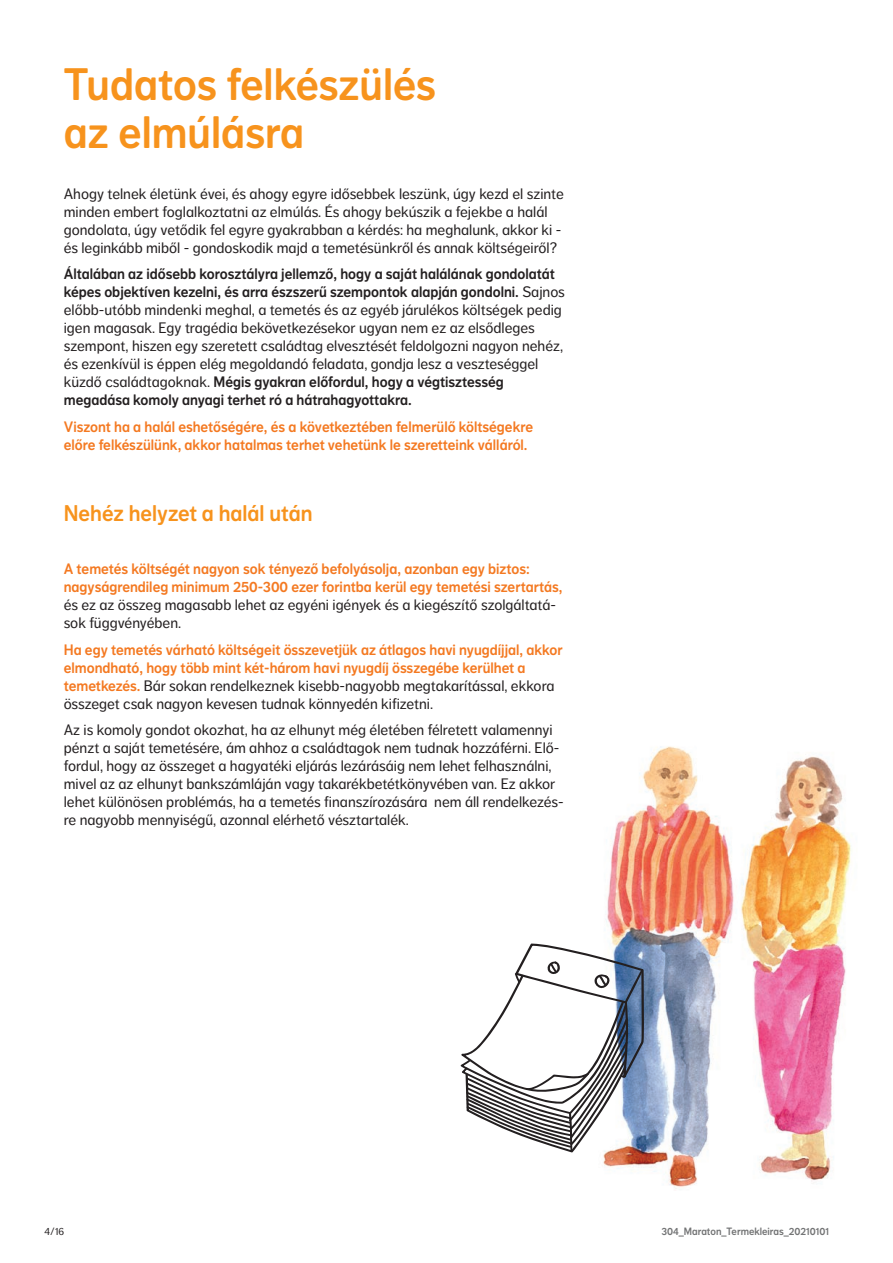
<style>
.page{position:relative;width:893px;height:1263px;background:#fff}
.page>*{position:absolute;margin:0;border:0;box-sizing:border-box;transform-origin:0 0}
.t1{font:45px/48px "NN Dagny Display";color:#f7931d}
.kiscím{font:22.5px "NN Dagny Display";color:#f7931d}
.kenyerszoveg{font:15px/18px "NN Dagny Text";color:#231f20}
.kenyerszoveg-2{font:15px/18px "NN Dagny Display";color:#f47921}
.t2{font:10.5px "NN Dagny Display";color:#737475}
.t3{font:10.5px "NN Dagny Text";color:#231f20}
.s1{font-family:"NN Dagny Display"}
.s2{font-family:"NN Dagny Text";color:#231f20}
</style>
<div class="page">
<img style="left:603px;top:746px;width:129px;height:443px">
<img style="left:732px;top:756px;width:119px;height:425px">
<svg style="left:461px;top:943px;width:183px;height:209px"></svg>
<p class="t1" style="left:64px;top:61px;width:374px">Tudatos felkészülés az elmúlásra</p>
<p class="kenyerszoveg" style="left:64px;top:185px;width:502px">Ahogy telnek életünk évei, és ahogy egyre idősebbek leszünk, úgy kezd el szinte minden embert foglalkoztatni az elmúlás. És ahogy bekúszik a fejekbe a halál gondolata, úgy vetődik fel egyre gyakrabban a kérdés: ha meghalunk, akkor ki - és leginkább miből - gondoskodik majd a temetésünkről és annak költségeiről?</p>
<p class="kenyerszoveg" style="left:64px;top:265px;width:503px"><span class="s1">Általában az idősebb korosztályra jellemző, hogy a saját halálának gondolatát képes objektíven kezelni, és arra észszerű szempontok alapján gondolni.</span> Sajnos előbb-utóbb mindenki meghal, a temetés és az egyéb járulékos költségek pedig igen magasak. Egy tragédia bekövetkezésekor ugyan nem ez az elsődleges szempont, hiszen egy szeretett családtag elvesztését feldolgozni nagyon nehéz, és ezenkívül is éppen elég megoldandó feladata, gondja lesz a veszteséggel küzdő családtagoknak. <span class="s1">Mégis gyakran előfordul, hogy a végtisztesség megadása komoly anyagi terhet ró a hátrahagyottakra.</span></p>
<p class="kenyerszoveg-2" style="left:64px;top:418px;width:471px">Viszont ha a halál eshetőségére, és a következtében felmerülő költségekre előre felkészülünk, akkor hatalmas terhet vehetünk le szeretteink válláról.</p>
<p class="kiscím" style="left:64px;top:500px;width:250px">Nehéz helyzet a halál után</p>
<p class="kenyerszoveg-2" style="left:64px;top:560px;width:500px">A temetés költségét nagyon sok tényező befolyásolja, azonban egy biztos: nagyságrendileg minimum 250-300 ezer forintba kerül egy temetési szertartás, <span class="s2">és ez az összeg magasabb lehet az egyéni igények és a kiegészítő szolgáltatá&shy;sok függvényében.</span></p>
<p class="kenyerszoveg-2" style="left:64px;top:641px;width:500px">Ha egy temetés várható költségeit összevetjük az átlagos havi nyugdíjjal, akkor elmondható, hogy több mint két-három havi nyugdíj összegébe kerülhet a temetkezés. <span class="s2">Bár sokan rendelkeznek kisebb-nagyobb megtakarítással, ekkora összeget csak nagyon kevesen tudnak könnyedén kifizetni.</span></p>
<p class="kenyerszoveg" style="left:64px;top:721px;width:501px">Az is komoly gondot okozhat, ha az elhunyt még életében félretett valamennyi pénzt a saját temetésére, ám ahhoz a családtagok nem tudnak hozzáférni. Elő&shy;fordul, hogy az összeget a hagyatéki eljárás lezárásáig nem lehet felhasználni, mivel az az elhunyt bankszámláján vagy takarékbetétkönyvében van. Ez akkor lehet különösen problémás, ha a temetés finanszírozására nem áll rendelkezés&shy;re nagyobb mennyiségű, azonnal elérhető vésztartalék.</p>
<p class="t3" style="left:45px;top:1225px;width:21px">4/16</p>
<p class="t2" style="left:661px;top:1225px;width:169px">304_Maraton_Termekleiras_20210101</p>
</div>
